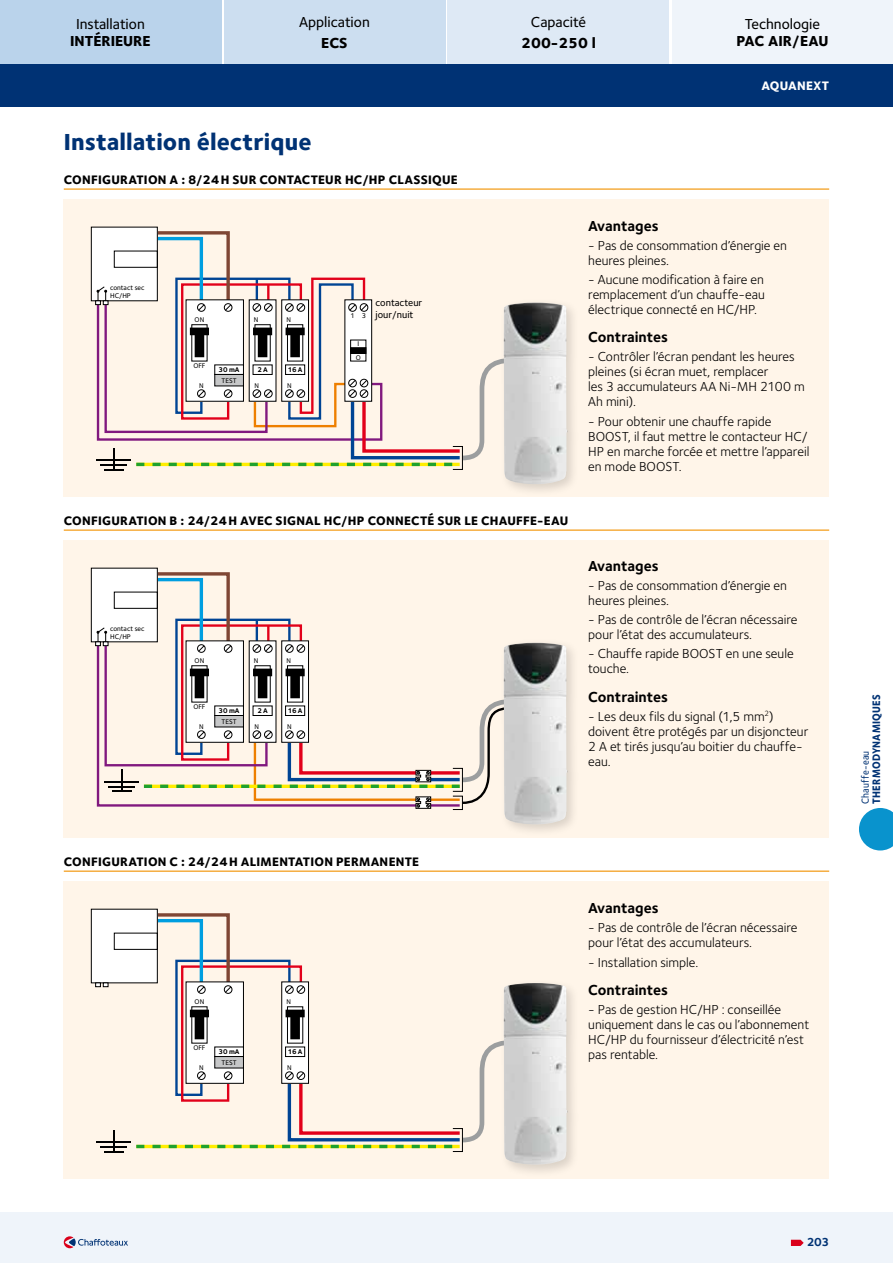
<style>
.page{position:relative;width:893px;height:1263px;background:#fff}
.page>*{position:absolute;margin:0;border:0;box-sizing:border-box;transform-origin:0 0}
.t1{font:800 24px "Foundry Sterling";letter-spacing:.005em;color:#003274}
.t2{font:700 15px "Foundry Sterling";color:#000}
.t3{font:500 15px "Foundry Sterling";color:#000}
.t4{font:800 15px "Foundry Sterling";color:#000}
.t5{font:13.5px/15px "Foundry Sterling";color:#000}
.t6{font:800 12.75px "Foundry Sterling";letter-spacing:.02em;color:#000}
.t7{font:800 12.75px "Foundry Sterling";color:#fff}
.t8{font:700 12px "Foundry Sterling";color:#003274}
.t9{font:800 11.25px "Foundry Sterling";letter-spacing:.025em;color:#003274;scale:.9 1}
.t10{font:500 10.5px "Foundry Sterling";letter-spacing:.02em;color:#003274;scale:.9 1}
.t11{font:500 10.2px/12.1px "Foundry Sterling";color:#000}
.t12{font:500 7.05px/13.4px "Foundry Sterling";color:#000}
.t13{font:700 7.05px "Foundry Sterling";color:#000}
</style>
<div class="page">
<div style="left:0;top:1212px;width:893px;height:51px;background:#eff4fa"></div>
<svg style="left:791px;top:1240px;width:13px;height:6px"></svg>
<svg style="left:64px;top:1236px;width:64px;height:12px"></svg>
<div style="left:0;top:0;width:221px;height:64px;background:#bad3eb"></div>
<div style="left:224px;top:0;width:221px;height:64px;background:#ccdef0"></div>
<div style="left:448px;top:0;width:221px;height:64px;background:#dee9f5"></div>
<div style="left:672px;top:0;width:221px;height:64px;background:#eff4fa"></div>
<div style="left:0;top:64px;width:893px;height:42px;background:#003274"></div>
<hr style="left:64px;top:188px;width:765px;height:2px;background:#f29200">
<hr style="left:64px;top:529px;width:765px;height:2px;background:#f29200">
<hr style="left:64px;top:870px;width:765px;height:2px;background:#f29200">
<div style="left:64px;top:200px;width:765px;height:297px;background:#fff5e9"></div>
<div style="left:91px;top:227px;width:66px;height:74px;background:#fff"></div>
<div style="left:91px;top:227px;width:67px;height:74px;border:1px solid #000"></div>
<svg style="left:95px;top:229px;width:403px;height:241px"></svg>
<div style="left:64px;top:541px;width:765px;height:297px;background:#fff5e9"></div>
<div style="left:452px;top:796px;width:11px;height:14px;border:1px solid #000"></div>
<div style="left:91px;top:568px;width:66px;height:74px;background:#fff"></div>
<div style="left:91px;top:568px;width:67px;height:74px;border:1px solid #000"></div>
<svg style="left:95px;top:570px;width:403px;height:239px"></svg>
<div style="left:64px;top:882px;width:765px;height:297px;background:#fff5e9"></div>
<div style="left:452px;top:1128px;width:11px;height:24px;border:1px solid #000"></div>
<div style="left:91px;top:909px;width:66px;height:74px;background:#fff"></div>
<div style="left:91px;top:909px;width:67px;height:74px;border:1px solid #000"></div>
<div style="left:114px;top:933px;width:44px;height:17px;border:1px solid #000"></div>
<svg style="left:95px;top:982px;width:13px;height:5px"></svg>
<svg style="left:136px;top:911px;width:362px;height:237px"></svg>
<div style="left:286px;top:1047px;width:19px;height:9px;background:#fff"></div>
<div style="left:285px;top:1047px;width:20px;height:10px;border:1px solid #000"></div>
<hr style="left:113px;top:1129px;width:2px;height:23px;background:#000">
<hr style="left:97px;top:1141px;width:34px;height:2px;background:#000">
<hr style="left:101px;top:1146px;width:26px;height:2px;background:#000">
<svg style="left:104px;top:1151px;width:20px;height:1px"></svg>
<div style="left:498px;top:297px;width:82px;height:200px;background:#000;opacity:.15"></div>
<img style="left:504px;top:303px;width:63px;height:181px">
<div style="left:498px;top:637px;width:82px;height:200px;background:#000;opacity:.15"></div>
<img style="left:504px;top:643px;width:63px;height:181px">
<div style="left:498px;top:978px;width:82px;height:199px;background:#000;opacity:.15"></div>
<img style="left:504px;top:983px;width:63px;height:181px">
<svg style="left:859px;top:808px;width:34px;height:42px"></svg>
<p class="t3" style="left:76px;top:14px;width:70px">I nstallation</p>
<p class="t4" style="left:70px;top:30px;width:82px">INTÉRIEURE</p>
<p class="t3" style="left:299px;top:11px;width:72px">Application</p>
<p class="t4" style="left:321px;top:33px;width:27px">ECS</p>
<h1 class="t1" style="left:64px;top:125px;width:249px">INSTALLATION ÉLECTRIQUE</h1>
<p class="t6" style="left:64px;top:171px;width:396px">CONFIGURATION A : 8/24H SUR CONTACTEUR HC/HP CLASSIQUE</p>
<p class="t12" style="left:110px;top:280px;width:36px">contact sec</p>
<p class="t12" style="left:110px;top:289px;width:22px">HC/HP</p>
<p class="t12" style="left:195px;top:313px;width:11px">ON</p>
<p class="t12" style="left:254px;top:313px;width:6px">N</p>
<p class="t12" style="left:193px;top:358px;width:13px">OFF</p>
<p class="t12" style="left:199px;top:379px;width:6px">N</p>
<p class="t13" style="left:219px;top:365px;width:22px">30 mA</p>
<p class="t12" style="left:222px;top:373px;width:16px">TEST</p>
<p class="t13" style="left:257px;top:365px;width:12px">2A</p>
<p class="t12" style="left:255px;top:379px;width:6px">N</p>
<p class="t12" style="left:286px;top:313px;width:6px">N</p>
<p class="t13" style="left:288px;top:365px;width:16px">16A</p>
<p class="t12" style="left:287px;top:379px;width:6px">N</p>
<p class="t12" style="left:350px;top:309px;width:6px">1</p>
<p class="t12" style="left:362px;top:309px;width:6px">3</p>
<p class="t12" style="left:356px;top:337px;width:7px">I<br>O</p>
<p class="t11" style="left:375px;top:296px;width:48px">contacteur jour/nuit</p>
<p class="t3" style="left:531px;top:11px;width:57px">Capacité</p>
<p class="t4" style="left:521px;top:33px;width:76px">200-250 L</p>
<p class="t3" style="left:745px;top:14px;width:77px">Technologie</p>
<p class="t4" style="left:737px;top:30px;width:74px">PAC AIR/EAU</p>
<p class="t7" style="left:761px;top:77px;width:69px">AQUANEXT</p>
<p class="t2" style="left:588px;top:215px;width:72px">Avantages</p>
<p class="t5" style="left:588px;top:237px;width:200px">- Pas de consommation d’énergie en heures pleines.</p>
<p class="t5" style="left:588px;top:272px;width:178px;text-align:justify">- Aucune modification à faire en remplacement d’un chauffe-eau électrique connecté en HC/HP.</p>
<p class="t2" style="left:588px;top:326px;width:81px">Contraintes</p>
<p class="t5" style="left:588px;top:349px;width:218px">- Contrôler l’écran pendant les heures pleines (si écran muet, remplacer<br>les 3 accumulateurs AA Ni-MH 2100 m<br>Ah mini).</p>
<p class="t5" style="left:588px;top:413px;width:223px">- Pour obtenir une chauffe rapide<br>BOOST, il faut mettre le contacteur HC/<br>HP en marche forcée et mettre l’appareil en mode BOOST.</p>
<p class="t6" style="left:64px;top:512px;width:506px">CONFIGURATION B : 24/24H AVEC SIGNAL HC/HP CONNECTÉ SUR LE CHAUFFE-EAU</p>
<p class="t12" style="left:110px;top:621px;width:36px">contact sec</p>
<p class="t12" style="left:110px;top:630px;width:22px">HC/HP</p>
<p class="t12" style="left:195px;top:654px;width:11px">ON</p>
<p class="t12" style="left:254px;top:654px;width:6px">N</p>
<p class="t12" style="left:193px;top:699px;width:13px">OFF</p>
<p class="t12" style="left:199px;top:720px;width:6px">N</p>
<p class="t13" style="left:219px;top:706px;width:22px">30 mA</p>
<p class="t12" style="left:222px;top:714px;width:16px">TEST</p>
<p class="t13" style="left:257px;top:706px;width:12px">2A</p>
<p class="t12" style="left:255px;top:720px;width:6px">N</p>
<p class="t12" style="left:286px;top:654px;width:6px">N</p>
<p class="t13" style="left:288px;top:706px;width:16px">16A</p>
<p class="t12" style="left:287px;top:720px;width:6px">N</p>
<p class="t2" style="left:588px;top:555px;width:72px">Avantages</p>
<p class="t5" style="left:588px;top:578px;width:200px">- Pas de consommation d’énergie en heures pleines.</p>
<p class="t5" style="left:588px;top:612px;width:211px">- Pas de contrôle de l’écran nécessaire pour l’état des accumulateurs.</p>
<p class="t5" style="left:588px;top:646px;width:207px">- Chauffe rapide BOOST en une seule touche.</p>
<p class="t2" style="left:588px;top:686px;width:81px">Contraintes</p>
<p class="t5" style="left:588px;top:708px;width:222px">- Les deux fils du signal (1,5 mm<sup>2</sup>) doivent être protégés par un disjoncteur<br>2 A et tirés jusqu’au boitier du chauffe&shy;eau.</p>
<p class="t6" style="left:64px;top:853px;width:357px">CONFIGURATION C : 24/24H ALIMENTATION PERMANENTE</p>
<p class="t12" style="left:195px;top:995px;width:11px">ON</p>
<p class="t12" style="left:193px;top:1040px;width:13px">OFF</p>
<p class="t12" style="left:199px;top:1061px;width:6px">N</p>
<p class="t13" style="left:219px;top:1047px;width:22px">30 mA</p>
<p class="t12" style="left:222px;top:1055px;width:16px">TEST</p>
<p class="t12" style="left:286px;top:995px;width:6px">N</p>
<p class="t13" style="left:288px;top:1047px;width:16px">16A</p>
<p class="t12" style="left:287px;top:1061px;width:6px">N</p>
<p class="t2" style="left:588px;top:897px;width:72px">Avantages</p>
<p class="t5" style="left:588px;top:920px;width:211px">- Pas de contrôle de l’écran nécessaire pour l’état des accumulateurs.</p>
<p class="t5" style="left:588px;top:954px;width:112px">- Installation simple.</p>
<p class="t2" style="left:588px;top:979px;width:81px">Contraintes</p>
<p class="t5" style="left:588px;top:1001px;width:223px">- Pas de gestion HC/HP : conseillée uniquement dans le cas ou l’abonnement<br>HC/HP du fournisseur d’électricité n’est pas rentable.</p>
<p class="t9" style="left:868px;top:804px;width:123px;rotate:-90deg">THERMODYNAMIQUES</p>
<p class="t10" style="left:858px;top:804px;width:60px;rotate:-90deg">Chauffe-eau</p>
<p class="t8" style="left:807px;top:1233px;width:24px">203</p>
</div>
